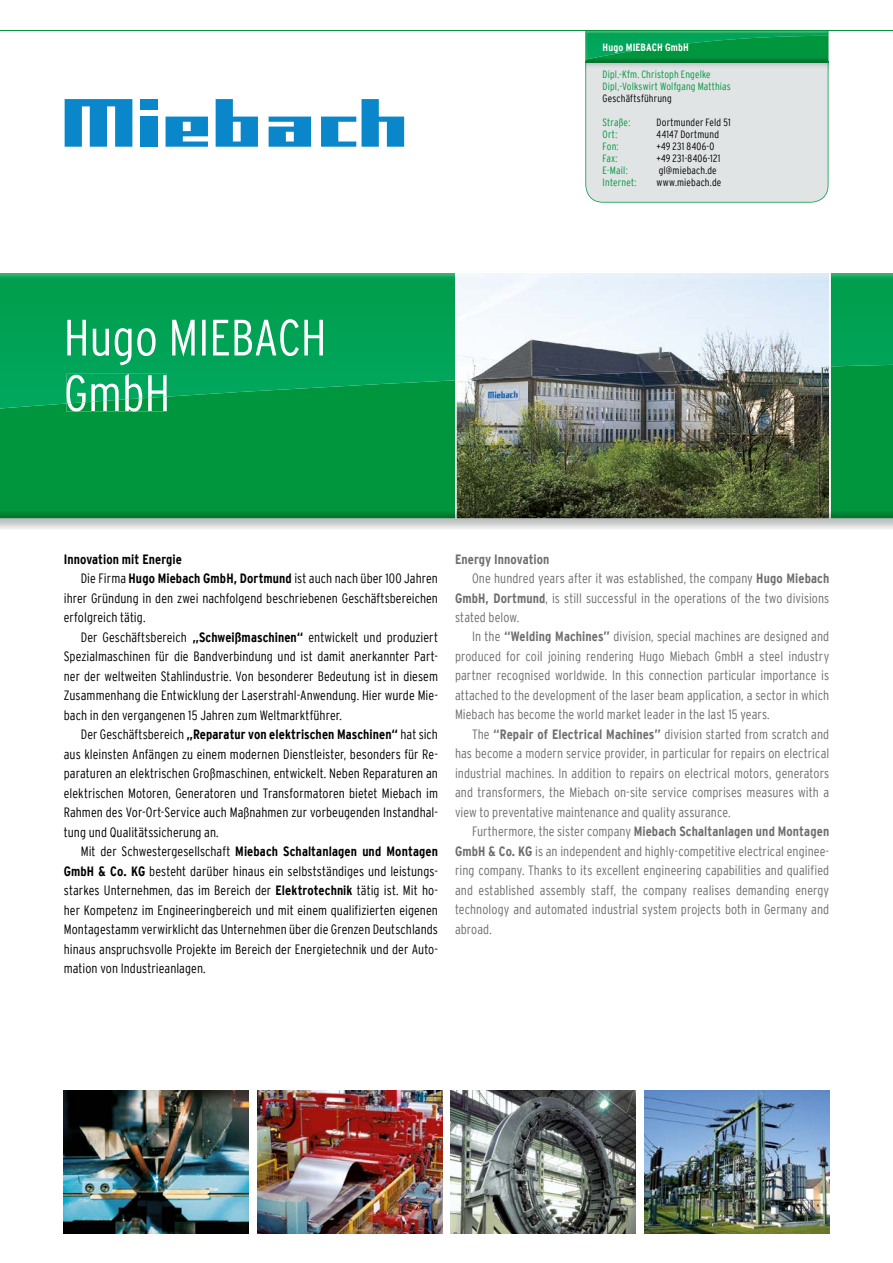
<style>
.page{position:relative;width:893px;height:1263px;background:#fff}
.page>*{position:absolute;margin:0;border:0;box-sizing:border-box;transform-origin:0 0}
.t1{font:300 condensed 51px "Interstate";color:#fff}
.t2{font:300 condensed 13.5px "Interstate";letter-spacing:.005em;color:#000}
.t3{font:300 condensed 13.5px "Interstate";letter-spacing:.005em;color:#6e6e6e}
.t4{font:700 condensed 13.5px "Interstate";letter-spacing:.005em;color:#000}
.t5{font:700 condensed 13.5px "Interstate";letter-spacing:.005em;color:#6e6e6e}
.t6{font:300 condensed 10.5px "Interstate";letter-spacing:.015em;color:#000}
.t7{font:300 condensed 10.5px/12px "Interstate";letter-spacing:.015em;color:#00963e}
.t8{font:700 condensed 10.5px "Interstate";letter-spacing:.015em;color:#fff}
.s1{font-weight:700}
.s2{font-weight:300}
</style>
<div class="page">
<svg style="left:585px;top:31px;width:243px;height:172px;background:#b6d5c5"></svg>
<hr style="left:0;top:30px;width:893px;height:1px;background:#00963e">
<img style="left:831px;top:273px;width:62px;height:245px">
<div style="left:0;top:408px;width:456px;height:110px;background:#00963e"></div>
<img style="left:66px;top:408px;width:101px;height:4px">
<img style="left:456px;top:366px;width:375px;height:152px">
<img style="left:0;top:518px;width:893px;height:1px">
<img style="left:64px;top:1090px;width:185px;height:143px">
<img style="left:257px;top:1090px;width:185px;height:143px">
<img style="left:451px;top:1090px;width:185px;height:143px">
<img style="left:644px;top:1090px;width:185px;height:143px">
<svg style="left:65px;top:99px;width:67px;height:48px"></svg>
<div style="left:140px;top:99px;width:17px;height:10px;background:#0987ca"></div>
<div style="left:140px;top:117px;width:17px;height:30px;background:#0987ca"></div>
<svg style="left:362px;top:99px;width:42px;height:48px"></svg>
<svg style="left:321px;top:117px;width:35px;height:30px"></svg>
<svg style="left:216px;top:99px;width:42px;height:48px"></svg>
<svg style="left:269px;top:117px;width:42px;height:30px"></svg>
<svg style="left:166px;top:117px;width:42px;height:30px"></svg>
<img style="left:0;top:273px;width:455px;height:135px">
<img style="left:456px;top:273px;width:373px;height:107px">
<img style="left:830px;top:273px;width:1px;height:93px">
<img style="left:67px;top:319px;width:256px;height:46px">
<img style="left:66px;top:374px;width:101px;height:30px">
<p class="t8" style="left:603px;top:42px;width:88px">Hugo MIEBACH GmbH</p>
<p class="t7" style="left:603px;top:68px;width:130px">Dipl.-Kfm. Christoph Engelke<br>Dipl,-Volkswirt Wolfgang Matthias</p>
<p class="t6" style="left:603px;top:92px;width:71px">Geschäftsführung</p>
<p class="t7" style="left:603px;top:116px;width:29px">Straße:</p>
<p class="t6" style="left:657px;top:116px;width:76px">Dortmunder Feld 51</p>
<p class="t7" style="left:603px;top:128px;width:16px">Ort:</p>
<p class="t6" style="left:657px;top:128px;width:64px">44147 Dortmund</p>
<p class="t7" style="left:603px;top:140px;width:17px">Fon:</p>
<p class="t6" style="left:657px;top:140px;width:59px">+49 231 8406-0</p>
<p class="t7" style="left:603px;top:152px;width:16px">Fax:</p>
<p class="t6" style="left:657px;top:152px;width:65px">+49 231-8406-121</p>
<p class="t7" style="left:603px;top:164px;width:26px">E-Mail:</p>
<p class="t6" style="left:659px;top:164px;width:59px">gl@miebach.de</p>
<p class="t7" style="left:603px;top:176px;width:35px">Internet:</p>
<p class="t6" style="left:657px;top:176px;width:66px">www.miebach.de</p>
<h1 class="t1" style="left:64px;top:364px;width:108px">GmbH</h1>
<p class="t4" style="left:64px;top:551px;width:120px">Innovation mit Energie</p>
<p class="t2" style="left:81px;top:571px;width:359px">Die Firma <span class="s1">Hugo Miebach GmbH, Dortmund</span> ist auch nach über 100 Jahren</p>
<p class="t2" style="left:64px;top:590px;width:376px">ihrer Gründung in den zwei nachfolgend beschriebenen Geschäftsbereichen</p>
<p class="t2" style="left:64px;top:610px;width:83px">erfolgreich tätig.</p>
<p class="t2" style="left:81px;top:629px;width:359px">Der Geschäftsbereich <span class="s1">„Schweißmaschinen“</span> entwickelt und produziert</p>
<p class="t2" style="left:64px;top:649px;width:376px">Spezialmaschinen für die Bandverbindung und ist damit anerkannter Part-</p>
<p class="t2" style="left:64px;top:668px;width:376px">ner der weltweiten Stahlindustrie. Von besonderer Bedeutung ist in diesem</p>
<p class="t2" style="left:64px;top:688px;width:376px">Zusammenhang die Entwicklung der Laserstrahl-Anwendung. Hier wurde Mie-</p>
<p class="t2" style="left:64px;top:707px;width:280px">bach in den vergangenen 15 Jahren zum Weltmarktführer.</p>
<p class="t4" style="left:81px;top:727px;width:359px"><span class="s2">Der Geschäftsbereich</span> „Reparatur von elektrischen Maschinen“ <span class="s2">hat sich</span></p>
<p class="t2" style="left:64px;top:746px;width:376px">aus kleinsten Anfängen zu einem modernen Dienstleister, besonders für Re-</p>
<p class="t2" style="left:64px;top:766px;width:376px">paraturen an elektrischen Großmaschinen, entwickelt. Neben Reparaturen an</p>
<p class="t2" style="left:64px;top:785px;width:376px">elektrischen Motoren, Generatoren und Transformatoren bietet Miebach im</p>
<p class="t2" style="left:64px;top:805px;width:376px">Rahmen des Vor-Ort-Service auch Maßnahmen zur vorbeugenden Instandhal-</p>
<p class="t2" style="left:64px;top:824px;width:156px">tung und Qualitätssicherung an.</p>
<p class="t4" style="left:81px;top:844px;width:359px"><span class="s2">Mit der Schwestergesellschaft</span> Miebach Schaltanlagen und Montagen</p>
<p class="t2" style="left:64px;top:863px;width:376px"><span class="s1">GmbH &amp; Co. KG</span> besteht darüber hinaus ein selbstständiges und leistungs-</p>
<p class="t2" style="left:64px;top:883px;width:376px">starkes Unternehmen, das im Bereich der <span class="s1">Elektrotechnik</span> tätig ist. Mit ho-</p>
<p class="t2" style="left:64px;top:902px;width:376px">her Kompetenz im Engineeringbereich und mit einem qualifizierten eigenen</p>
<p class="t2" style="left:64px;top:922px;width:376px">Montagestamm verwirklicht das Unternehmen über die Grenzen Deutschlands</p>
<p class="t2" style="left:64px;top:941px;width:376px">hinaus anspruchsvolle Projekte im Bereich der Energietechnik und der Auto-</p>
<p class="t2" style="left:64px;top:961px;width:143px">mation von Industrieanlagen.</p>
<p class="t5" style="left:455px;top:551px;width:96px">Energy Innovation</p>
<p class="t3" style="left:472px;top:571px;width:359px">One hundred years after it was established, the company <span class="s1">Hugo Miebach</span></p>
<p class="t3" style="left:455px;top:590px;width:376px"><span class="s1">GmbH, Dortmund</span>, is still successful in the operations of the two divisions</p>
<p class="t3" style="left:455px;top:610px;width:66px">stated below.</p>
<p class="t3" style="left:472px;top:629px;width:359px">In the <span class="s1">“Welding Machines”</span> division, special machines are designed and</p>
<p class="t3" style="left:455px;top:649px;width:376px">produced for coil joining rendering Hugo Miebach GmbH a steel industry</p>
<p class="t3" style="left:455px;top:668px;width:376px">partner recognised worldwide. In this connection particular importance is</p>
<p class="t3" style="left:455px;top:688px;width:376px">attached to the development of the laser beam application, a sector in which</p>
<p class="t3" style="left:455px;top:707px;width:316px">Miebach has become the world market leader in the last 15 years.</p>
<p class="t3" style="left:472px;top:727px;width:359px">The <span class="s1">“Repair of Electrical Machines”</span> division started from scratch and</p>
<p class="t3" style="left:455px;top:746px;width:376px">has become a modern service provider, in particular for repairs on electrical</p>
<p class="t3" style="left:455px;top:766px;width:376px">industrial machines. In addition to repairs on electrical motors, generators</p>
<p class="t3" style="left:455px;top:785px;width:376px">and transformers, the Miebach on-site service comprises measures with a</p>
<p class="t3" style="left:455px;top:805px;width:277px">view to preventative maintenance and quality assurance.</p>
<p class="t5" style="left:472px;top:824px;width:359px"><span class="s2">Furthermore, the sister company</span> Miebach Schaltanlagen und Montagen</p>
<p class="t3" style="left:455px;top:844px;width:376px"><span class="s1">GmbH &amp; Co. KG</span> is an independent and highly-competitive electrical enginee-</p>
<p class="t3" style="left:455px;top:863px;width:376px">ring company. Thanks to its excellent engineering capabilities and qualified</p>
<p class="t3" style="left:455px;top:882px;width:376px">and established assembly staff, the company realises demanding energy</p>
<p class="t3" style="left:455px;top:902px;width:376px">technology and automated industrial system projects both in Germany and</p>
<p class="t3" style="left:455px;top:921px;width:38px">abroad.</p>
</div>
